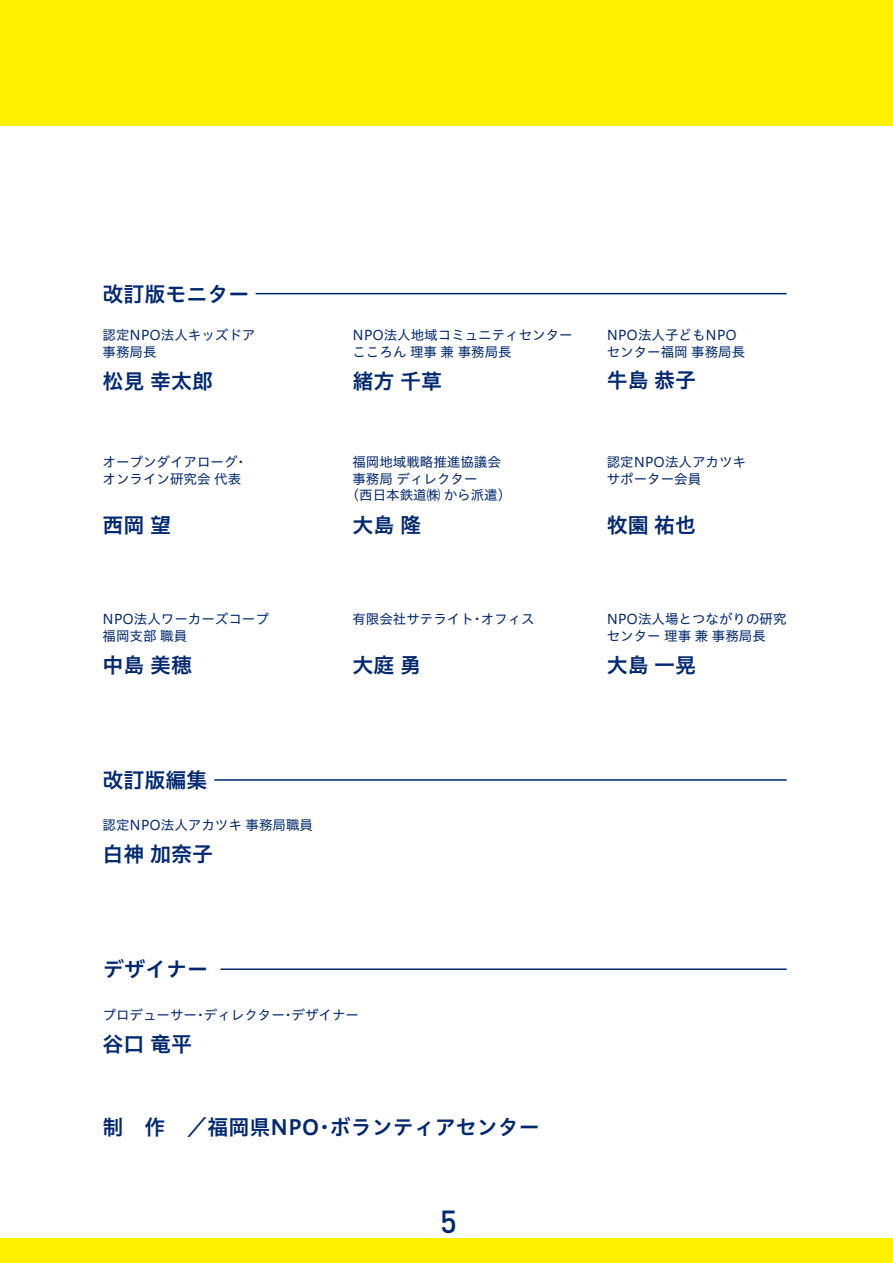
<style>
.page{position:relative;width:893px;height:1263px;background:#fff}
.page>*{position:absolute;margin:0;border:0;box-sizing:border-box;transform-origin:0 0}
.t1{font:500 31.5px "DIN";color:#002870}
.t2{font:21px "Hiragino UD Sans Std W6";color:#002870}
.t3{font:13.5px/16.5px "Hiragino UD Sans Std W4";color:#002870}
</style>
<div class="page">
<div style="left:0;top:0;width:893px;height:125px;background:#fff100"></div>
<div style="left:0;top:1238px;width:893px;height:25px;background:#fff100"></div>
<hr style="left:214px;top:779px;width:573px;height:2px;background:#002870">
<hr style="left:220px;top:968px;width:567px;height:2px;background:#002870">
<hr style="left:256px;top:293px;width:531px;height:1px;background:#002870">
<h2 class="t2" style="left:103px;top:278px;width:148px">改訂版モニター</h2>
<p class="t3" style="left:103px;top:326px;width:154px">認定NPO法人キッズドア事務局長</p>
<p class="t3" style="left:607px;top:326px;width:140px">NPO法人子どもNPOセンター福岡 事務局長</p>
<p class="t3" style="left:352px;top:326px;width:222px">NPO法人地域コミュニティセンターこころん 理事 兼 事務局長</p>
<h2 class="t2" style="left:103px;top:365px;width:112px">松見 幸太郎</h2>
<h2 class="t2" style="left:607px;top:364px;width:91px">牛島 恭子</h2>
<h2 class="t2" style="left:352px;top:365px;width:91px">緒方 千草</h2>
<p class="t3" style="left:103px;top:453px;width:147px">オープンダイアローグ・オンライン研究会 代表</p>
<p class="t3" style="left:607px;top:453px;width:141px">認定NPO法人アカツキサポーター会員</p>
<p class="t3" style="left:352px;top:453px;width:150px">福岡地域戦略推進協議会</p>
<p class="t3" style="left:352px;top:470px;width:127px">事務局 ディレクター</p>
<p class="t3" style="left:346px;top:486px;width:167px">（西日本鉄道㈱ から派遣）</p>
<h2 class="t2" style="left:352px;top:509px;width:70px">大島 隆</h2>
<h2 class="t2" style="left:103px;top:509px;width:70px">西岡 望</h2>
<h2 class="t2" style="left:607px;top:509px;width:91px">牧園 祐也</h2>
<p class="t3" style="left:103px;top:610px;width:168px">NPO法人ワーカーズコープ福岡支部 職員</p>
<h2 class="t2" style="left:103px;top:649px;width:91px">中島 美穂</h2>
<h2 class="t2" style="left:103px;top:764px;width:107px">改訂版編集</h2>
<p class="t3" style="left:103px;top:816px;width:212px">認定NPO法人アカツキ 事務局職員</p>
<h2 class="t2" style="left:103px;top:838px;width:112px">白神 加奈子</h2>
<h2 class="t2" style="left:103px;top:953px;width:106px">デザイナー</h2>
<p class="t3" style="left:352px;top:610px;width:184px">有限会社サテライト・オフィス</p>
<h2 class="t2" style="left:352px;top:649px;width:70px">大庭 勇</h2>
<p class="t3" style="left:103px;top:1006px;width:258px">プロデューサー・ディレクター・デザイナー</p>
<h2 class="t2" style="left:103px;top:1027px;width:91px">谷口 竜平</h2>
<h2 class="t2" style="left:103px;top:1111px;width:439px">制　作　／福岡県NPO・ボランティアセンター</h2>
<h1 class="t1" style="left:440px;top:1200px;width:18px">5</h1>
<p class="t3" style="left:607px;top:610px;width:181px">NPO法人場とつながりの研究センター 理事 兼 事務局長</p>
<h2 class="t2" style="left:607px;top:649px;width:91px">大島 一晃</h2>
</div>
